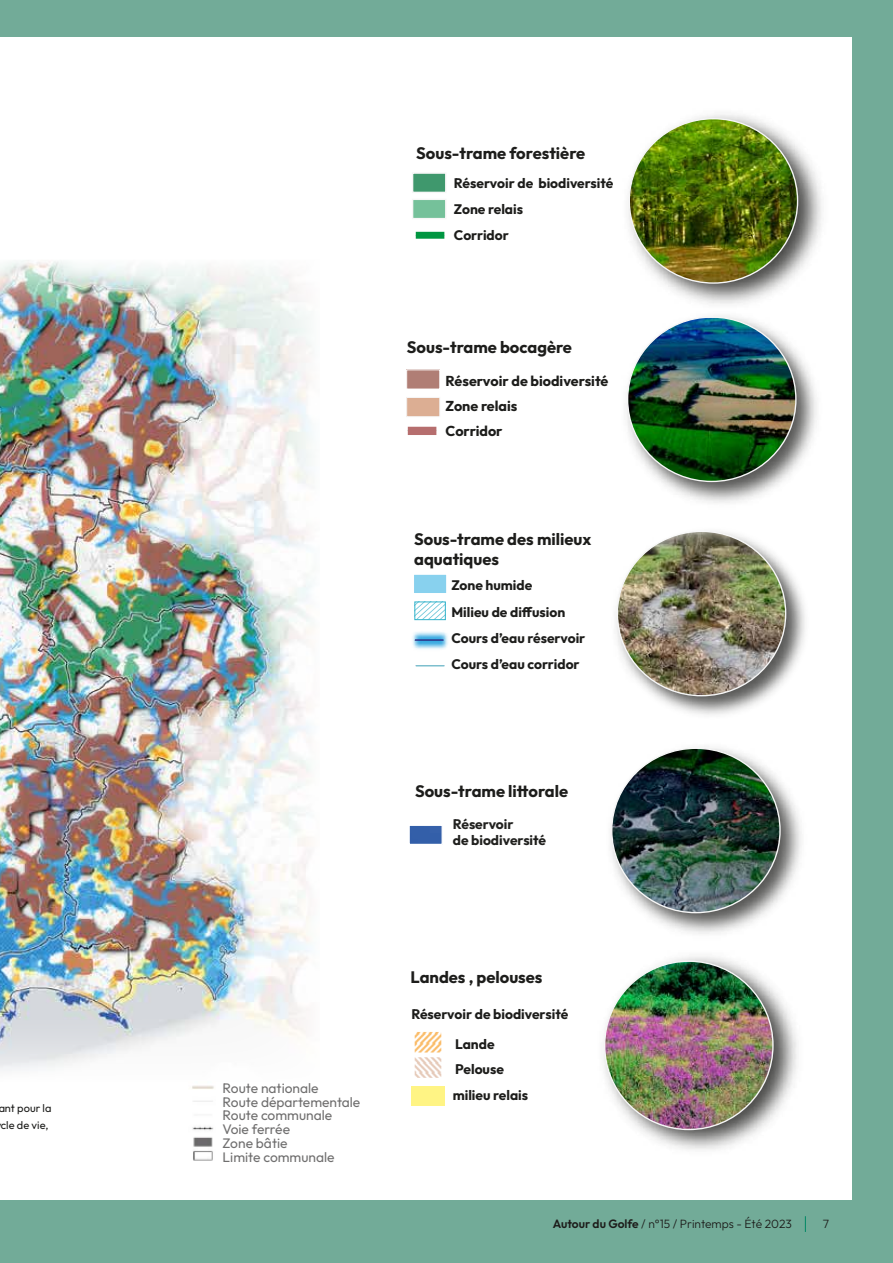
<style>
.page{position:relative;width:893px;height:1263px;background:#72ab98}
.page>*{position:absolute;margin:0;border:0;box-sizing:border-box;transform-origin:0 0}
.t1{font:700 16.5px/20px "Outfit";color:#1d1d1b}
.t2{font:700 14.4px/24.9px "Outfit";color:#1d1d1b}
.t3{font:700 13.8px/26.2px "Outfit";color:#1d1d1b}
.t4{font:13.8px/13.8px "Outfit";color:#706f6f}
.t5{font:300 12px "Outfit";color:#1d1d1b}
.t6{font:11.1px/16.5px "Outfit";color:#1d1d1b}
.s1{font-weight:600}
</style>
<div class="page">
<div style="left:0;top:37px;width:852px;height:1162px;background:#fff"></div>
<img style="left:0;top:260px;width:312px;height:811px">
<img style="left:603px;top:956px;width:194px;height:194px">
<img style="left:605px;top:961px;width:168px;height:168px;border-radius:84px">
<img style="left:414px;top:1032px;width:28px;height:46px">
<div style="left:413px;top:173px;width:33px;height:19px;background:#3f986d"></div>
<div style="left:412px;top:172px;width:34px;height:21px;border:1px solid #f6f6f6"></div>
<img style="left:412px;top:192px;width:34px;height:47px">
<div style="left:416px;top:232px;width:28px;height:7px;background:#009641"></div>
<img style="left:628px;top:114px;width:194px;height:190px">
<img style="left:629px;top:119px;width:169px;height:164px">
<img style="left:616px;top:568px;width:189px;height:147px">
<img style="left:617px;top:532px;width:169px;height:164px">
<img style="left:626px;top:316px;width:191px;height:187px">
<img style="left:628px;top:318px;width:168px;height:163px">
<div style="left:407px;top:370px;width:33px;height:19px;background:#b07e75"></div>
<div style="left:406px;top:369px;width:34px;height:21px;border:1px solid #fff"></div>
<img style="left:406px;top:388px;width:34px;height:47px">
<div style="left:408px;top:427px;width:28px;height:8px;background:#b66e6e"></div>
<div style="left:413px;top:574px;width:34px;height:19px;background:#88d1ee"></div>
<div style="left:413px;top:574px;width:34px;height:20px;border:1px solid #fff"></div>
<img style="left:412px;top:585px;width:36px;height:81px">
<hr style="left:415px;top:639px;width:28px;height:2px;background:#2d2e83">
<svg style="left:416px;top:665px;width:28px;height:1px"></svg>
<svg style="left:416px;top:603px;width:28px;height:15px"></svg>
<div style="left:414px;top:601px;width:32px;height:19px;border:1px solid #37b5cc"></div>
<img style="left:713px;top:782px;width:89px;height:151px">
<img style="left:713px;top:748px;width:67px;height:165px">
<div style="left:411px;top:1086px;width:34px;height:19px;background:#fff484"></div>
<img style="left:298px;top:666px;width:415px;height:282px">
<img style="left:192px;top:1085px;width:22px;height:76px">
<svg style="left:805px;top:1216px;width:1px;height:16px"></svg>
<p class="t6" style="left:-1px;top:1100px;width:54px">ant pour la cle de vie,</p>
<p class="t1" style="left:416px;top:143px;width:170px">Sous-trame forestière</p>
<p class="t3" style="left:454px;top:170px;width:161px">Réservoir de biodiversité<br>Zone relais<br>Corridor</p>
<p class="t1" style="left:407px;top:337px;width:167px">Sous-trame bocagère</p>
<p class="t2" style="left:446px;top:369px;width:164px">Réservoir de biodiversité<br>Zone relais<br>Corridor</p>
<p class="t1" style="left:414px;top:529px;width:179px">Sous-trame des milieux aquatiques</p>
<p class="t3" style="left:451px;top:572px;width:135px">Zone humide<br>Milieu de diffusion<br>Cours d’eau réservoir<br>Cours d’eau corridor</p>
<p class="t1" style="left:415px;top:781px;width:154px">Sous-trame littorale</p>
<p class="t3" style="left:453px;top:816px;width:95px;line-height:16.5px">Réservoir<br>de biodiversité</p>
<p class="t4" style="left:223px;top:1081px;width:139px">Route nationale<br>Route départementale<br>Route communale<br>Voie ferrée<br>Zone bâtie<br>Limite communale</p>
<p class="t1" style="left:411px;top:967px;width:133px">Landes , pelouses</p>
<p class="t3" style="left:411px;top:1000px;width:158px">Réservoir de biodiversité</p>
<p class="t3" style="left:455px;top:1031px;width:50px;line-height:24.9px">Lande<br>Pelouse</p>
<p class="t3" style="left:453px;top:1082px;width:77px">milieu relais</p>
<p class="t5" style="left:553px;top:1217px;width:241px"><span class="s1">Autour du Golfe</span> / n°15 / Printemps - Été 2023</p>
<p class="t5" style="left:823px;top:1217px;width:8px">7</p>
</div>
